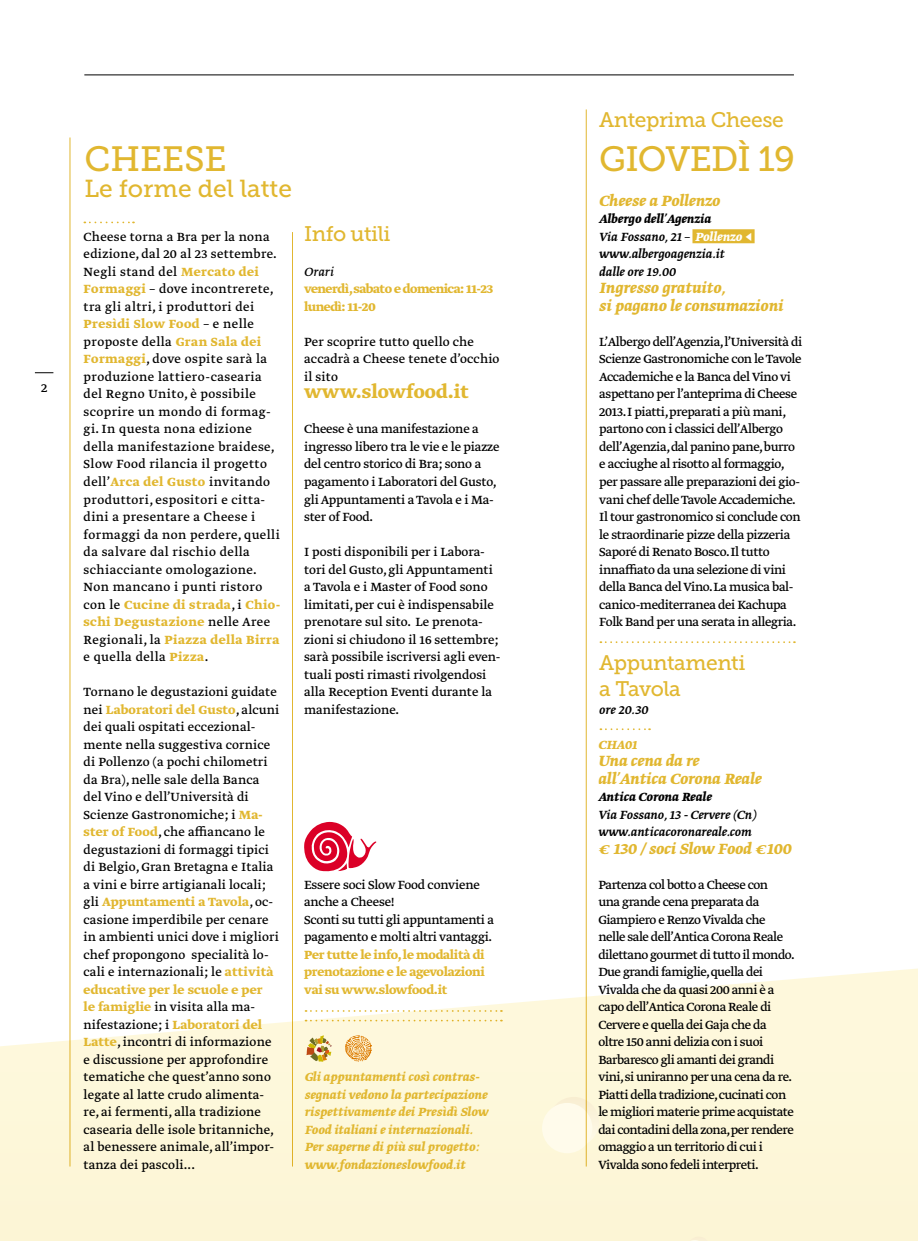
<style>
.page{position:relative;width:918px;height:1241px;background:#fff}
.page>*{position:absolute;margin:0;border:0;box-sizing:border-box;transform-origin:0 0}
.t1{font:35px "Museo Slab 500";letter-spacing:-.02em;color:#e1b730}
.t2{font:24.5px "Museo Slab 500";color:#e1b730}
.t3{font:21px/26.2px "Museo Slab 500";letter-spacing:-.02em;color:#e1b730}
.t4{font:700 21px "Greta Text";color:#e1b730}
.t5{font:italic 700 17.5px/17.5px "Greta Text";color:#e1b730}
.t6{font:14px/17.5px "Greta Text";color:#000}
.t7{font:14px/17.5px "Greta Text";letter-spacing:.03em;color:#000}
.t8{font:14px/17.5px "Greta Text";letter-spacing:-.03em;color:#000}
.t9{font:14px/17.5px "Greta Text";letter-spacing:-.035em;color:#000}
.t10{font:italic 700 14px/17.5px "Greta Text";color:#e1b730}
.t11{font:14px/17.5px "Greta Text Medium Italic Minus";color:#000}
.t12{font:700 14px/17.5px "Greta Text";letter-spacing:-.02em;color:#e1b730}
.t13{font:14px/17.5px "Greta Text";letter-spacing:-.02em;color:#000}
.t14{font:italic 700 14px "Greta Text";color:#000}
.t15{font:italic 14px "Greta Text";letter-spacing:.02em;color:#000}
.s1{font-weight:700;color:#e1b730}
.s2{font-family:"Greta Text";font-weight:700;font-style:italic;color:#fff}
</style>
<div class="page">
<svg style="left:0;top:889px;width:918px;height:351px"></svg>
<svg style="left:548px;top:1096px;width:51px;height:50px"></svg>
<div style="left:542px;top:1102px;width:50px;height:50px;background:#fffbeb;border-radius:50%"></div>
<svg style="left:683px;top:1236px;width:27px;height:4px"></svg>
<svg style="left:35px;top:372px;width:18px;height:1px"></svg>
<hr style="left:84px;top:74px;width:710px;height:1px;background:#000">
<svg style="left:84px;top:221px;width:50px;height:2px"></svg>
<hr style="left:292px;top:232px;width:1px;height:934px;background:#e1b730">
<hr style="left:70px;top:137px;width:1px;height:1029px;background:#e1b730">
<hr style="left:586px;top:109px;width:1px;height:1057px;background:#e1b730">
<div style="left:692px;top:229px;width:62px;height:14px;background:#e1b730"></div>
<svg style="left:600px;top:728px;width:50px;height:2px"></svg>
<svg style="left:600px;top:641px;width:195px;height:2px"></svg>
<svg style="left:304px;top:821px;width:72px;height:50px"></svg>
<svg style="left:305px;top:1019px;width:197px;height:2px"></svg>
<svg style="left:305px;top:1009px;width:197px;height:2px"></svg>
<svg style="left:306px;top:1035px;width:26px;height:26px"></svg>
<svg style="left:345px;top:1035px;width:27px;height:26px"></svg>
<p class="t6" style="left:41px;top:379px;width:8px">2</p>
<h1 class="t1" style="left:84px;top:139px;width:144px">CHEESE</h1>
<h2 class="t2" style="left:84px;top:175px;width:209px">Le forme del latte</h2>
<p class="t7" style="left:84px;top:228px;width:198px">Cheese torna a Bra per la nona edizione, dal 20 al 23 settembre.<br>Negli stand del <span class="s1">Mercato dei<br>Formaggi</span> – dove incontrerete, tra gli altri, i produttori dei<br><span class="s1">Presìdi Slow Food</span> – e nelle proposte della <span class="s1">Gran Sala dei<br>Formaggi</span>, dove ospite sarà la produzione lattiero-casearia del Regno Unito, è possibile scoprire un mondo di formag&shy;gi. In questa nona edizione della manifestazione braidese,<br>Slow Food rilancia il progetto dell’<span class="s1">Arca del Gusto</span> invitando produttori, espositori e citta&shy;dini a presentare a Cheese i formaggi da non perdere, quelli da salvare dal rischio della schiacciante omologazione.<br>Non mancano i punti ristoro con le <span class="s1">Cucine di strada</span>, i <span class="s1">Chio&shy;schi Degustazione</span> nelle Aree<br>Regionali, la <span class="s1">Piazza della Birra </span>e quella della <span class="s1">Pizza</span>.</p>
<p class="t6" style="left:84px;top:683px;width:197px">Tornano le degustazioni guidate nei <span class="s1">Laboratori del Gusto</span>, alcuni dei quali ospitati eccezional&shy;mente nella suggestiva cornice di Pollenzo (a pochi chilometri da Bra), nelle sale della Banca del Vino e dell’Università di<br>Scienze Gastronomiche; i <span class="s1">Ma&shy;ster of Food</span>, che affiancano le degustazioni di formaggi tipici di Belgio, Gran Bretagna e Italia a vini e birre artigianali locali; gli <span class="s1">Appuntamenti a Tavola</span>, oc&shy;casione imperdibile per cenare in ambienti unici dove i migliori chef propongono specialità lo&shy;cali e internazionali; le <span class="s1">attività educative per le scuole e per<br>le famiglie</span> in visita alla ma&shy;nifestazione; i <span class="s1">Laboratori del<br>Latte</span>, incontri di informazione e discussione per approfondire tematiche che quest’anno sono legate al latte crudo alimenta&shy;re, ai fermenti, alla tradizione casearia delle isole britanniche, al benessere animale, all’impor&shy;tanza dei pascoli...</p>
<h3 class="t3" style="left:304px;top:220px;width:88px">Info utili</h3>
<p class="t15" style="left:304px;top:263px;width:31px">Orari</p>
<p class="t12" style="left:304px;top:281px;width:191px">venerdì,sabato e domenica: 11-23 lunedì: 11-20</p>
<p class="t6" style="left:304px;top:333px;width:197px">Per scoprire tutto quello che accadrà a Cheese tenete d’occhio il sito</p>
<h3 class="t4" style="left:304px;top:379px;width:166px">www.slowfood.it</h3>
<p class="t6" style="left:304px;top:421px;width:197px">Cheese è una manifestazione a ingresso libero tra le vie e le piazze del centro storico di Bra; sono a pagamento i Laboratori del Gusto, gli Appuntamenti a Tavola e i Ma&shy;ster of Food.</p>
<p class="t6" style="left:304px;top:543px;width:198px">I posti disponibili per i Labora&shy;tori del Gusto, gli Appuntamenti a Tavola e i Master of Food sono limitati, per cui è indispensabile prenotare sul sito. Le prenota&shy;zioni si chiudono il 16 settembre; sarà possibile iscriversi agli even&shy;tuali posti rimasti rivolgendosi alla Reception Eventi durante la manifestazione.</p>
<p class="t13" style="left:304px;top:876px;width:191px">Essere soci Slow Food conviene anche a Cheese!<br>Sconti su tutti gli appuntamenti a pagamento e molti altri vantaggi.</p>
<p class="t12" style="left:304px;top:946px;width:182px;text-align:justify">Per tutte le info, le modalità di prenotazione e le agevolazioni vai su www.slowfood.it</p>
<p class="t10" style="left:305px;top:1069px;width:185px">Gli appuntamenti così contras&shy;segnati vedono la partecipazione rispettivamente dei Presìdì Slow<br>Food italiani e internazionali.<br>Per saperne di più sul progetto: www.fondazioneslowfood.it</p>
<h3 class="t3" style="left:599px;top:107px;width:186px">Anteprima Cheese</h3>
<h1 class="t1" style="left:599px;top:139px;width:197px">giovedì 19</h1>
<p class="t5" style="left:599px;top:193px;width:123px">Cheese a Pollenzo</p>
<p class="t14" style="left:599px;top:211px;width:113px">Albergo dell’Agenzia</p>
<p class="t11" style="left:599px;top:229px;width:154px">Via Fossano, 21 – <span class="s2">Pollenzo ◀ </span>www.albergoagenzia.it dalle ore 19.00</p>
<p class="t5" style="left:599px;top:280px;width:186px">Ingresso gratuito,<br>si pagano le consumazioni</p>
<p class="t8" style="left:599px;top:333px;width:205px">L’Albergo dell’Agenzia,l’Università di Scienze Gastronomiche con le Tavole Accademiche e la Banca del Vino vi aspettano per l’anteprima di Cheese 2013.I piatti,preparati a più mani, partono con i classici dell’Albergo dell’Agenzia,dal panino pane,burro e acciughe al risotto al formaggio, per passare alle preparazioni dei gio&shy;vani chef delle Tavole Accademiche.<br>Il tour gastronomico si conclude con le straordinarie pizze della pizzeria Saporé di Renato Bosco.Il tutto innaffiato da una selezione di vini della Banca del Vino.La musica bal&shy;canico-mediterranea dei Kachupa Folk Band per una serata in allegria.</p>
<h3 class="t3" style="left:599px;top:649px;width:148px">Appuntamenti a Tavola</h3>
<p class="t11" style="left:599px;top:701px;width:50px">ore 20.30</p>
<p class="t10" style="left:598px;top:736px;width:40px">CHA01</p>
<p class="t5" style="left:598px;top:753px;width:165px">Una cena da re all’Antica Corona Reale</p>
<p class="t14" style="left:598px;top:788px;width:115px">Antica Corona Reale</p>
<p class="t11" style="left:598px;top:806px;width:159px">Via Fossano, 13 - Cervere (Cn) www.anticacoronareale.com</p>
<p class="t5" style="left:598px;top:840px;width:195px">€ 130 / soci Slow Food €100</p>
<p class="t9" style="left:598px;top:876px;width:198px">Partenza col botto a Cheese con<br>una grande cena preparata da Giampiero e Renzo Vivalda che nelle sale dell’Antica Corona Reale dilettano gourmet di tutto il mondo.<br>Due grandi famiglie,quella dei Vivalda che da quasi 200 anni è a capo dell’Antica Corona Reale di Cervere e quella dei Gaja che da oltre 150 anni delizia con i suoi Barbaresco gli amanti dei grandi vini,si uniranno per una cena da re.<br>Piatti della tradizione,cucinati con le migliori materie prime acquistate dai contadini della zona,per rendere omaggio a un territorio di cui i Vivalda sono fedeli interpreti.</p>
</div>
